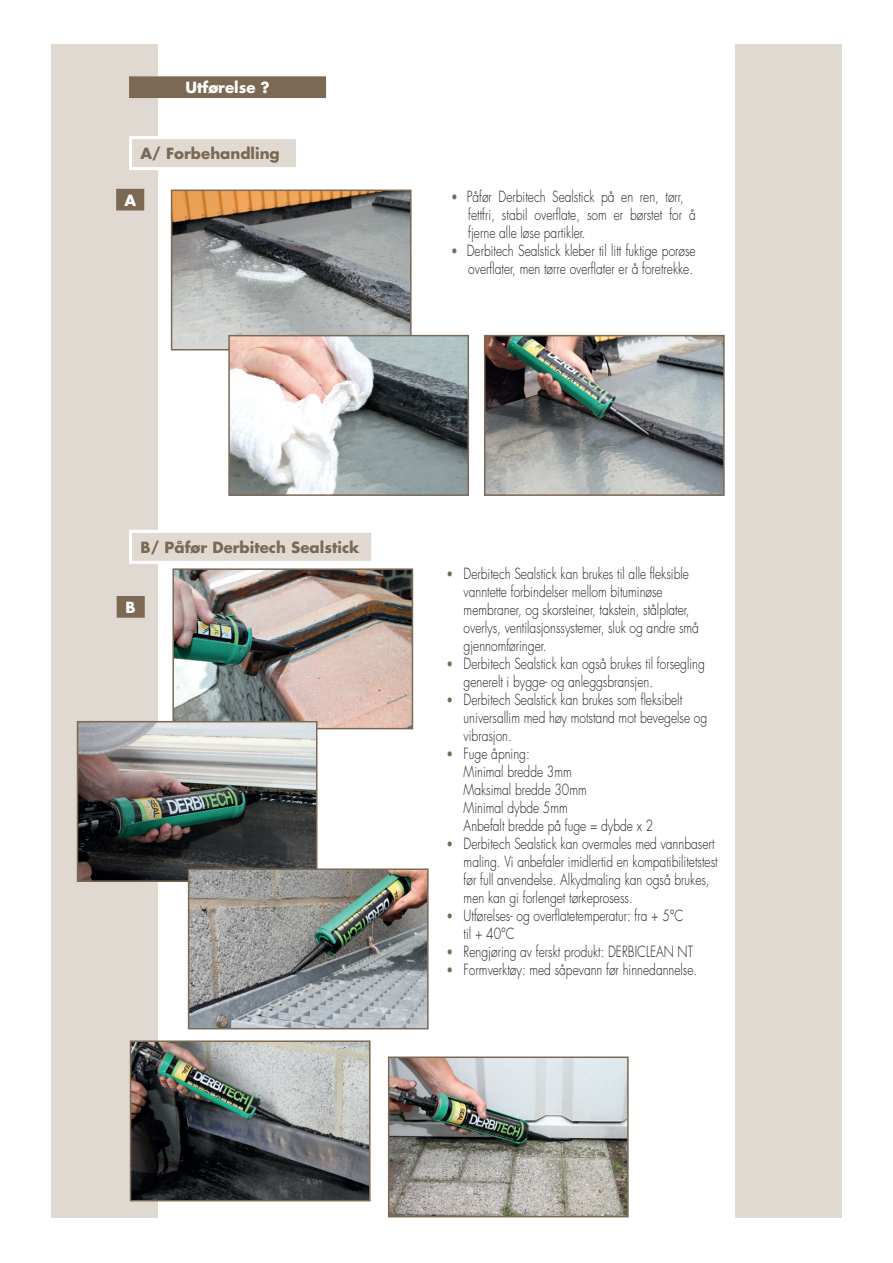
<style>
.page{position:relative;width:893px;height:1263px;background:#fff}
.page>*{position:absolute;margin:0;border:0;box-sizing:border-box;transform-origin:0 0}
.t1{font:300 15px/18px "Futura";color:#231f20;scale:.8 1}
.t2{font:700 15px "Futura";color:#7c6954}
.t3{font:700 15px "Futura";color:#fff}
.s1{font-size:13.5px;color:#7c6954}
</style>
<div class="page">
<div style="left:51px;top:45px;width:106px;height:1173px;background:#e0d9d1"></div>
<div style="left:736px;top:45px;width:106px;height:1173px;background:#e0dad3"></div>
<div style="left:117px;top:597px;width:27px;height:20px;background:#7c6954"></div>
<div style="left:117px;top:596px;width:28px;height:22px;border:2px solid #7c6954"></div>
<div style="left:130px;top:77px;width:195px;height:20px;background:#7c6954"></div>
<div style="left:129px;top:76px;width:197px;height:22px;border:2px solid #7c6954"></div>
<div style="left:117px;top:190px;width:26px;height:20px;background:#7c6954"></div>
<div style="left:116px;top:189px;width:28px;height:21px;border:2px solid #7c6954"></div>
<div style="left:131px;top:138px;width:167px;height:31px;background:#e0dad3"></div>
<div style="left:129px;top:136px;width:170px;height:34px;border:3px solid #fff"></div>
<div style="left:131px;top:531px;width:242px;height:31px;background:#e0dad3"></div>
<div style="left:129px;top:530px;width:245px;height:34px;border:3px solid #fff"></div>
<img style="left:174px;top:193px;width:235px;height:154px">
<div style="left:171px;top:190px;width:241px;height:160px;border:2px solid #7c6954"></div>
<img style="left:231px;top:338px;width:235px;height:155px">
<div style="left:228px;top:335px;width:241px;height:161px;border:2px solid #7c6954"></div>
<img style="left:487px;top:338px;width:235px;height:155px">
<div style="left:484px;top:335px;width:241px;height:161px;border:2px solid #7c6954"></div>
<img style="left:175px;top:571px;width:235px;height:155px">
<div style="left:172px;top:568px;width:241px;height:161px;border:2px solid #7c6954"></div>
<img style="left:80px;top:724px;width:234px;height:155px">
<div style="left:77px;top:721px;width:240px;height:161px;border:2px solid #7c6954"></div>
<img style="left:191px;top:871px;width:235px;height:155px">
<div style="left:188px;top:868px;width:241px;height:161px;border:2px solid #7c6954"></div>
<img style="left:133px;top:1043px;width:235px;height:155px">
<div style="left:130px;top:1040px;width:241px;height:161px;border:2px solid #7c6954"></div>
<img style="left:391px;top:1059px;width:235px;height:155px">
<div style="left:388px;top:1056px;width:241px;height:161px;border:2px solid #7c6954"></div>
<p class="t3" style="left:185px;top:77px;width:86px">Utførelse ?</p>
<p class="t2" style="left:141px;top:143px;width:141px">A/ Forbehandling</p>
<p class="t3" style="left:124px;top:190px;width:13px">A</p>
<p class="t1" style="left:468px;top:188px;width:286px;text-indent:-17px"><span class="s1">•</span> Påfør Derbitech Sealstick på en ren, tørr, fettfri, stabil overflate, som er børstet for å fjerne alle løse partikler.</p>
<p class="t1" style="left:451px;top:242px;width:307px;text-align:right"><span class="s1">•</span> Derbitech Sealstick kleber til litt fuktige porøse overflater, men tørre overflater er å foretrekke.</p>
<p class="t2" style="left:141px;top:537px;width:220px">B/ Påfør Derbitech Sealstick</p>
<p class="t3" style="left:126px;top:597px;width:12px">B</p>
<p class="t1" style="left:464px;top:565px;width:296px;text-indent:-17px"><span class="s1">•</span> Derbitech Sealstick kan brukes til alle fleksible vanntette forbindelser mellom bituminøse membraner, og skorsteiner, takstein, stålplater, overlys, ventilasjonssystemer, sluk og andre små gjennomføringer.</p>
<p class="t1" style="left:464px;top:655px;width:303px;text-indent:-17px"><span class="s1">•</span> Derbitech Sealstick kan også brukes til forsegling generelt i bygge- og anleggsbransjen.</p>
<p class="t1" style="left:464px;top:691px;width:306px;text-indent:-17px"><span class="s1">•</span> Derbitech Sealstick kan brukes som fleksibelt universallim med høy motstand mot bevegelse og vibrasjon.</p>
<p class="t1" style="left:464px;top:745px;width:238px;text-indent:-17px"><span class="s1">•</span> Fuge åpning:<br>Minimal bredde 3mm<br>Maksimal bredde 30mm<br>Minimal dybde 5mm<br>Anbefalt bredde på fuge = dybde x 2</p>
<p class="t1" style="left:464px;top:835px;width:319px;text-indent:-17px"><span class="s1">•</span> Derbitech Sealstick kan overmales med vannbasert maling. Vi anbefaler imidlertid en kompatibilitetstest før full anvendelse. Alkydmaling kan også brukes, men kan gi forlenget tørkeprosess.</p>
<p class="t1" style="left:464px;top:907px;width:276px;text-indent:-17px"><span class="s1">•</span> Utførelses- og overflatetemperatur: fra + 5°C til + 40°C</p>
<p class="t1" style="left:447px;top:943px;width:310px"><span class="s1">•</span> Rengjøring av ferskt produkt: DERBICLEAN NT</p>
<p class="t1" style="left:447px;top:961px;width:315px"><span class="s1">•</span> Formverktøy: med såpevann før hinnedannelse.</p>
</div>
